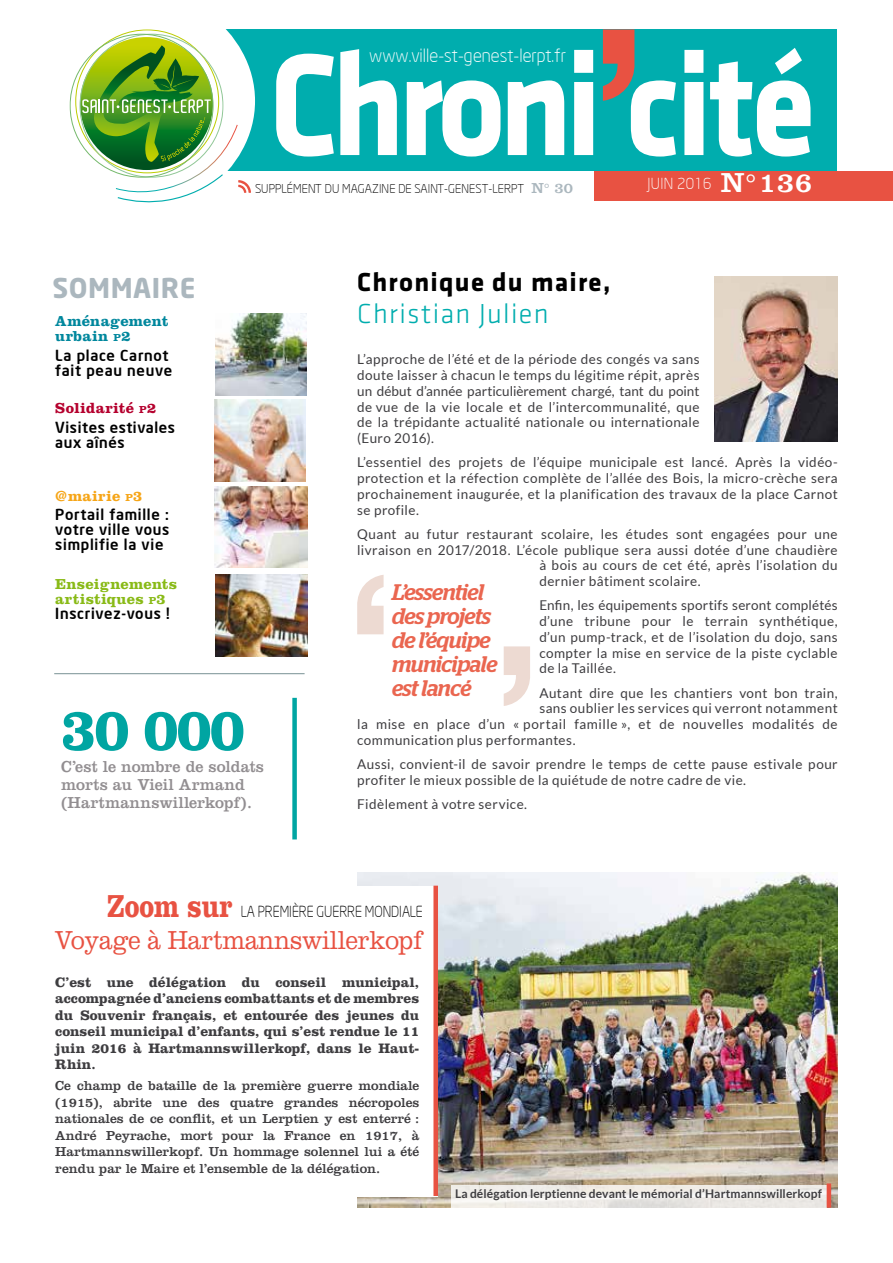
<style>
.page{position:relative;width:893px;height:1263px;background:#fff}
.page>*{position:absolute;margin:0;border:0;box-sizing:border-box;transform-origin:0 0}
.t1{font:700 150px "Klavika";letter-spacing:-.05em;color:#fff;scale:.88 1}
.t2{font:700 61.5px "Clarendon";color:#00a5a2;scale:.93 1}
.t3{font:300 28.5px "Klavika";letter-spacing:.045em;color:#00adae}
.t4{font:300 27px "Clarendon";letter-spacing:-.01em;color:#e85242;scale:.9 1}
.t5{font:700 27px "Klavika";letter-spacing:.045em;color:#000}
.t6{font:700 27px "Neo Sans";letter-spacing:.02em;color:#abb7be}
.t7{font:italic 500 22.5px/24px "Stag";letter-spacing:-.02em;color:#ea6650}
.t8{font:300 18px "Neo Sans Intel";color:#fff}
.t9{font:16.5px/18px "Clarendon";letter-spacing:.005em;color:#928e91}
.t10{font:500 15px/15px "Neo Sans Intel";letter-spacing:.05em;color:#000}
.t11{font:300 15px "Neo Sans Intel";color:#000;scale:.9 1}
.t12{font:700 15px/15px "Clarendon";letter-spacing:.015em;color:#89ba17}
.t13{font:700 15px/15px "Clarendon";letter-spacing:.015em;color:#00879d}
.t14{font:300 15px "Neo Sans Intel";letter-spacing:.02em;color:#fff}
.t15{font:700 15px "Clarendon";letter-spacing:.02em;color:#b5012e}
.t16{font:700 15px "Clarendon";letter-spacing:.025em;color:#f6a517}
.t17{font:700 14.25px/16.5px "Clarendon";color:#3e3d40;text-align:justify}
.t18{font:13.5px/15.8px "Lato";letter-spacing:.03em;color:#3e3d40;text-align:justify}
.t19{font:13.5px/16.5px "Clarendon";color:#3e3d40;text-align:justify}
.t20{font:700 12px "Lato";letter-spacing:.01em;color:#3e3d40}
.t21{font:300 12px "Neo Sans Intel";letter-spacing:.01em;color:#000}
.s1{font-size:178.5px;color:#00adae}
.s2{font-family:"Clarendon";font-weight:400;font-size:15px;color:#abb7be}
.s3{font-family:"Clarendon";font-weight:400;font-size:28.5px}
.s4{font-size:10.5px}
.s5{font-family:"Clarendon";font-weight:700;font-size:33px;color:#e85242}
</style>
<div class="page">
<img style="left:417px;top:872px;width:421px;height:336px">
<img style="left:357px;top:872px;width:60px;height:336px">
<div style="left:191px;top:29px;width:646px;height:142px;background:#00adae"></div>
<div style="left:594px;top:171px;width:299px;height:29px;background:#e85242"></div>
<svg style="left:603px;top:29px;width:32px;height:72px"></svg>
<div style="left:292px;top:698px;width:5px;height:141px;background:#00a5a2"></div>
<div style="left:45px;top:886px;width:393px;height:310px;background:#fff"></div>
<div style="left:433px;top:886px;width:5px;height:310px;background:#e85242"></div>
<hr style="left:54px;top:673px;width:251px;height:1px;background:#869c9f">
<img style="left:215px;top:313px;width:92px;height:82px">
<img style="left:215px;top:400px;width:91px;height:81px">
<img style="left:215px;top:486px;width:92px;height:82px">
<img style="left:215px;top:574px;width:93px;height:83px">
<svg style="left:451px;top:1184px;width:376px;height:24px;fill:#efece7"></svg>
<hr style="left:827px;top:1183px;width:4px;height:25px;background:#e85242">
<img style="left:714px;top:277px;width:124px;height:165px">
<svg style="left:69px;top:29px;width:182px;height:174px"></svg>
<svg style="left:357px;top:575px;width:27px;height:59px"></svg>
<svg style="left:504px;top:646px;width:26px;height:60px"></svg>
<h1 class="t1" style="left:270px;top:23px;width:622px">Chroni<span class="s1">’</span>cité</h1>
<p class="t21" style="left:255px;top:181px;width:319px">SUPPLÉMENT DU MAGAZINE DE SAINT-GENEST-LERPT <span class="s2">N° 30</span></p>
<p class="t14" style="left:648px;top:175px;width:166px">JUIN 2016 <span class="s3">N°136</span></p>
<h3 class="t8" style="left:369px;top:45px;width:198px">www.ville-st-genest-lerpt.fr</h3>
<h3 class="t6" style="left:52px;top:276px;width:145px">SOMMAIRE</h3>
<p class="t13" style="left:55px;top:314px;width:115px">Aménagement urbain <span class="s4">p</span>2</p>
<p class="t10" style="left:55px;top:347px;width:118px">La place Carnot fait peau neuve</p>
<p class="t15" style="left:55px;top:399px;width:103px">Solidarité <span class="s4">p</span>2</p>
<p class="t10" style="left:55px;top:419px;width:121px">Visites estivales aux aînés</p>
<p class="t16" style="left:55px;top:487px;width:89px">@mairie <span class="s4">p</span>3</p>
<p class="t10" style="left:55px;top:507px;width:116px;text-align:justify">Portail famille : votre ville vous simplifie la vie</p>
<p class="t12" style="left:55px;top:577px;width:123px">Enseignements artistiques <span class="s4">p</span>3</p>
<p class="t10" style="left:55px;top:606px;width:116px">Inscrivez-vous !</p>
<h2 class="t2" style="left:61px;top:692px;width:199px">30 000</h2>
<p class="t9" style="left:61px;top:758px;width:204px">C’est le nombre de soldats morts au Vieil Armand (Hartmannswillerkopf).</p>
<h3 class="t5" style="left:357px;top:268px;width:255px">Chronique du maire,</h3>
<h3 class="t3" style="left:357px;top:299px;width:193px">Christian Julien</h3>
<p class="t18" style="left:357px;top:351px;width:344px">L’approche de l’été et de la période des congés va sans doute laisser à chacun le temps du légitime répit, après un début d’année particulièrement chargé, tant du point de vue de la vie locale et de l’intercommunalité, que de la trépidante actualité nationale ou internationale (Euro 2016).</p>
<p class="t18" style="left:357px;top:454px;width:482px">L’essentiel des projets de l’équipe municipale est lancé. Après la vidéo&shy;protection et la réfection complète de l’allée des Bois, la micro-crèche sera prochainement inaugurée, et la planification des travaux de la place Carnot se profile.</p>
<p class="t18" style="left:357px;top:526px;width:482px">Quant au futur restaurant scolaire, les études sont engagées pour une</p>
<p class="t18" style="left:357px;top:542px;width:482px">livraison en 2017/2018. L’école publique sera aussi dotée d’une chaudière</p>
<p class="t18" style="left:539px;top:557px;width:300px">à bois au cours de cet été, après l’isolation du</p>
<p class="t18" style="left:539px;top:573px;width:163px">dernier bâtiment scolaire.</p>
<p class="t18" style="left:539px;top:597px;width:300px">Enfin, les équipements sportifs seront complétés d’une tribune pour le terrain synthétique, d’un pump-track, et de l’isolation du dojo, sans compter la mise en service de la piste cyclable de la Taillée.</p>
<p class="t18" style="left:539px;top:685px;width:300px">Autant dire que les chantiers vont bon train,</p>
<p class="t18" style="left:539px;top:700px;width:300px">sans oublier les services qui verront notamment</p>
<p class="t18" style="left:357px;top:716px;width:482px">la mise en place d’un « portail famille », et de nouvelles modalités de</p>
<p class="t18" style="left:357px;top:732px;width:220px">communication plus performantes.</p>
<p class="t18" style="left:357px;top:756px;width:482px">Aussi, convient-il de savoir prendre le temps de cette pause estivale pour profiter le mieux possible de la quiétude de notre cadre de vie.</p>
<p class="t18" style="left:357px;top:796px;width:171px">Fidèlement à votre service.</p>
<h3 class="t7" style="left:392px;top:581px;width:107px">L’essentiel des projets de l’équipe municipale est lancé</h3>
<p class="t11" style="left:107px;top:903px;width:352px"><span class="s5">Zoom sur</span> LA PREMIÈRE GUERRE MONDIALE</p>
<h3 class="t4" style="left:54px;top:924px;width:411px">Voyage à Hartmannswillerkopf</h3>
<p class="t17" style="left:55px;top:974px;width:365px">C’est une délégation du conseil municipal, accompagnée d’anciens combattants et de membres du Souvenir français, et entourée des jeunes du conseil municipal d’enfants, qui s’est rendue le 11 juin 2016 à Hartmannswillerkopf, dans le Haut-Rhin.</p>
<p class="t19" style="left:55px;top:1077px;width:366px">Ce champ de bataille de la première guerre mondiale (1915), abrite une des quatre grandes nécropoles nationales de ce conflit, et un Lerptien y est enterré :<br>André Peyrache, mort pour la France en 1917, à Hartmannswillerkopf. Un hommage solennel lui a été rendu par le Maire et l’ensemble de la délégation.</p>
<p class="t20" style="left:455px;top:1187px;width:368px">La délégation lerptienne devant le mémorial d’Hartmannswillerkopf</p>
</div>
